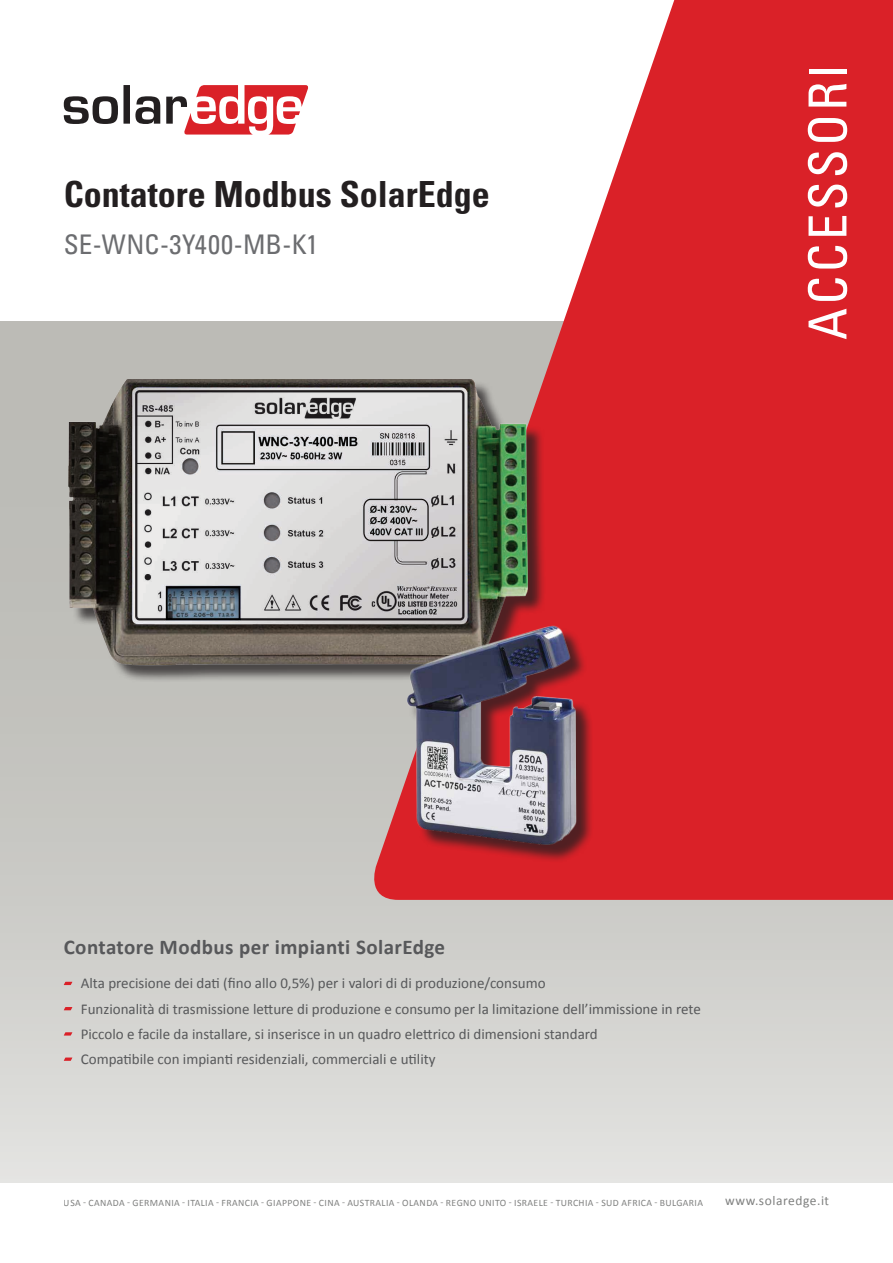
<style>
.page{position:relative;width:893px;height:1263px;background:#fff}
.page>*{position:absolute;margin:0;border:0;box-sizing:border-box;transform-origin:0 0}
.pg1_Family_vertical{font:condensed 52.5px "Univers LT Std";letter-spacing:.06em;color:#fff}
.pg1_Product_Header{font:700 condensed 36px "Univers LT Std";color:#231f20}
.pg2_Product_Part-No{font:condensed 27px "Univers LT Std";letter-spacing:.025em;color:#6c6d70}
.pg1_Text_bold{font:700 21px "Calibri";letter-spacing:.02em;color:#57585a}
.Pg1_Text_Bullets{font:15px "Calibri";color:#57585a}
.pg1_Text_URL{font:13.5px "Calibri";letter-spacing:.04em;color:#808180}
.t1{font:9.75px "Calibri";letter-spacing:.04em;color:#808180}
</style>
<div class="page">
<div style="left:0;top:321px;width:893px;height:861px;background:linear-gradient(to bottom,#b4b3ae,#dbdbd8)"></div>
<svg style="left:364px;top:0;width:529px;height:900px;fill:#da2128"></svg>
<svg style="left:64px;top:85px;width:244px;height:50px"></svg>
<svg style="left:64px;top:982px;width:8px;height:3px"></svg>
<svg style="left:64px;top:1007px;width:8px;height:3px"></svg>
<svg style="left:64px;top:1032px;width:8px;height:3px"></svg>
<svg style="left:64px;top:1057px;width:8px;height:4px"></svg>
<img style="left:46px;top:348px;width:509px;height:344px">
<div style="left:409px;top:628px;width:185px;height:235px;background:#231f20;opacity:.75"></div>
<img style="left:403px;top:622px;width:178px;height:227px">
<p class="pg1_Product_Header" style="left:64px;top:172px;width:427px">Contatore Modbus SolarEdge</p>
<p class="pg2_Product_Part-No" style="left:64px;top:228px;width:256px">SE-WNC-3Y400-M B 1K-</p>
<p class="pg1_Family_vertical" style="left:794px;top:340px;width:278px;rotate:-90deg">ACCESSORI</p>
<p class="pg1_Text_bold" style="left:64px;top:934px;width:383px">Contatore Modbus per impianti SolarEdge</p>
<p class="Pg1_Text_Bullets" style="left:81px;top:974px;width:466px">Alta precisione dei dati (fino allo 0,5%) per i valori di di produzione/consumo</p>
<p class="Pg1_Text_Bullets" style="left:81px;top:999px;width:622px">Funzionalità di trasmissione letture di produzione e consumo per la limitazione dell’immissione in rete</p>
<p class="Pg1_Text_Bullets" style="left:81px;top:1024px;width:518px">Piccolo e facile da installare, si inserisce in un quadro elettrico di dimensioni standard</p>
<p class="Pg1_Text_Bullets" style="left:81px;top:1049px;width:356px">Compatibile con impianti residenziali, commerciali e utility</p>
<p class="t1" style="left:64px;top:1197px;width:641px">USA - CANADA - GERMANIA - ITALIA - FRANCIA - GIAPPONE - CINA - AUSTRALIA - OLANDA - REGNO UNITO - ISRAELE - TURCHIA - SUD AFRICA - BULGARIA</p>
<p class="pg1_Text_URL" style="left:725px;top:1192px;width:105px">www.solaredge i t.</p>
</div>
